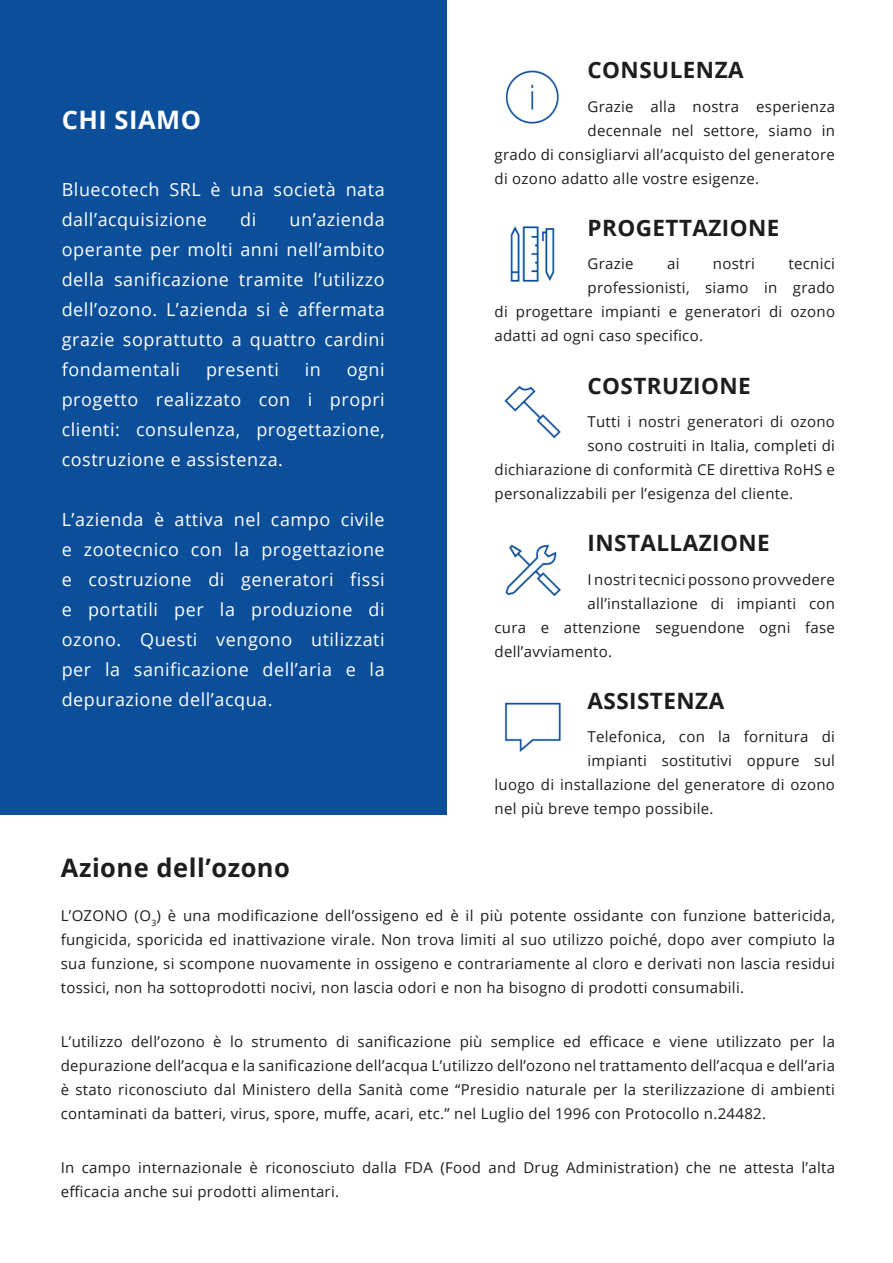
<style>
.page{position:relative;width:893px;height:1263px;background:#fff}
.page>*{position:absolute;margin:0;border:0;box-sizing:border-box;transform-origin:0 0}
.t1{font:700 25.5px "Open Sans";letter-spacing:.02em;color:#1d1d1b}
.t2{font:700 25.5px "Open Sans";letter-spacing:.02em;color:#fff}
.t3{font:700 22.5px "Open Sans";letter-spacing:.02em;color:#1d1d1b}
.Paragraph_Style_2{font:18px/30px "Open Sans";letter-spacing:.03em;color:#fff;text-align:justify}
.Paragraph_Style_2-2{font:15px/24px "Open Sans";letter-spacing:.02em;color:#1d1d1b;text-align:justify}
</style>
<div class="page">
<div style="left:0;top:0;width:446px;height:815px;background:#0b4e9a"></div>
<img style="left:505px;top:70px;width:54px;height:54px">
<img style="left:510px;top:226px;width:45px;height:56px">
<img style="left:504px;top:385px;width:57px;height:54px">
<img style="left:505px;top:544px;width:56px;height:53px">
<img style="left:505px;top:702px;width:56px;height:50px">
<p class="t2" style="left:62px;top:101px;width:141px">CHI SIAMO</p>
<p class="Paragraph_Style_2" style="left:62px;top:174px;width:324px">Bluecotech SRL è una società nata dall’acquisizione</p>
<p class="Paragraph_Style_2" style="left:62px;top:204px;width:324px;text-indent:228px">un’azienda operante per molti anni nell’ambito della sanificazione tramite l’utilizzo dell’ozono. L’azienda si è affermata grazie soprattutto a quattro cardini fondamentali</p>
<p class="Paragraph_Style_2" style="left:240px;top:204px;width:18px">di</p>
<p class="Paragraph_Style_2" style="left:62px;top:354px;width:324px;text-indent:285px">ogni progetto realizzato con i propri clienti: consulenza, progettazione, costruzione e assistenza.</p>
<p class="Paragraph_Style_2" style="left:206px;top:354px;width:74px">presenti</p>
<p class="Paragraph_Style_2" style="left:305px;top:354px;width:18px">in</p>
<p class="Paragraph_Style_2" style="left:62px;top:504px;width:324px">L’azienda è attiva nel campo civile e zootecnico con la progettazione e costruzione di generatori fissi e portatili per la produzione di ozono. Questi vengono utilizzati per la sanificazione dell’aria e la depurazione dell’acqua.</p>
<p class="t1" style="left:61px;top:850px;width:231px">Azione dell’ozono</p>
<p class="t3" style="left:587px;top:54px;width:158px">CONSULENZA</p>
<p class="Paragraph_Style_2-2" style="left:587px;top:94px;width:249px">Grazie alla nostra esperienza</p>
<p class="Paragraph_Style_2-2" style="left:587px;top:118px;width:249px">decennale nel settore, siamo in</p>
<p class="Paragraph_Style_2-2" style="left:494px;top:142px;width:342px">grado di consigliarvi all’acquisto del generatore</p>
<p class="Paragraph_Style_2-2" style="left:494px;top:166px;width:266px">di ozono adatto alle vostre esigenze.</p>
<p class="t3" style="left:587px;top:212px;width:194px">PROGETTAZIONE</p>
<p class="Paragraph_Style_2-2" style="left:587px;top:251px;width:48px">Grazie</p>
<p class="Paragraph_Style_2-2" style="left:667px;top:251px;width:14px">ai</p>
<p class="Paragraph_Style_2-2" style="left:713px;top:251px;width:44px">nostri</p>
<p class="Paragraph_Style_2-2" style="left:788px;top:251px;width:48px">tecnici</p>
<p class="Paragraph_Style_2-2" style="left:587px;top:275px;width:249px">professionisti, siamo in grado</p>
<p class="Paragraph_Style_2-2" style="left:494px;top:299px;width:342px">di progettare impianti e generatori di ozono</p>
<p class="Paragraph_Style_2-2" style="left:494px;top:323px;width:210px">adatti ad ogni caso specifico.</p>
<p class="t3" style="left:587px;top:369px;width:165px">COSTRUZIONE</p>
<p class="Paragraph_Style_2-2" style="left:587px;top:409px;width:249px">Tutti i nostri generatori di ozono</p>
<p class="Paragraph_Style_2-2" style="left:587px;top:433px;width:249px">sono costruiti in Italia, completi di</p>
<p class="Paragraph_Style_2-2" style="left:494px;top:457px;width:342px">dichiarazione di conformità CE direttiva RoHS e</p>
<p class="Paragraph_Style_2-2" style="left:494px;top:481px;width:300px">personalizzabili per l’esigenza del cliente.</p>
<p class="t3" style="left:587px;top:527px;width:184px">INSTALLAZIONE</p>
<p class="Paragraph_Style_2-2" style="left:587px;top:567px;width:249px">I nostri tecnici possono provvedere</p>
<p class="Paragraph_Style_2-2" style="left:587px;top:591px;width:249px">all’installazione di impianti con</p>
<p class="Paragraph_Style_2-2" style="left:494px;top:615px;width:342px">cura e attenzione seguendone ogni fase</p>
<p class="Paragraph_Style_2-2" style="left:494px;top:639px;width:119px">dell’avviamento.</p>
<p class="t3" style="left:587px;top:685px;width:138px">ASSISTENZA</p>
<p class="Paragraph_Style_2-2" style="left:587px;top:724px;width:249px">Telefonica, con la fornitura di</p>
<p class="Paragraph_Style_2-2" style="left:587px;top:748px;width:249px">impianti sostitutivi oppure sul</p>
<p class="Paragraph_Style_2-2" style="left:494px;top:772px;width:342px">luogo di installazione del generatore di ozono</p>
<p class="Paragraph_Style_2-2" style="left:494px;top:796px;width:221px">nel più breve tempo possibile.</p>
<p class="Paragraph_Style_2-2" style="left:61px;top:903px;width:776px">L’OZONO (O<sub>3</sub>) è una modificazione dell’ossigeno ed è il più potente ossidante con funzione battericida, fungicida, sporicida ed inattivazione virale. Non trova limiti al suo utilizzo poiché, dopo aver compiuto la sua funzione, si scompone nuovamente in ossigeno e contrariamente al cloro e derivati non lascia residui tossici, non ha sottoprodotti nocivi, non lascia odori e non ha bisogno di prodotti consumabili.</p>
<p class="Paragraph_Style_2-2" style="left:61px;top:1029px;width:776px">L’utilizzo dell’ozono è lo strumento di sanificazione più semplice ed efficace e viene utilizzato per la depurazione dell’acqua e la sanificazione dell’acqua L’utilizzo dell’ozono nel trattamento dell’acqua e dell’aria è stato riconosciuto dal Ministero della Sanità come “Presidio naturale per la sterilizzazione di ambienti contaminati da batteri, virus, spore, muffe, acari, etc.” nel Luglio del 1996 con Protocollo n.24482.</p>
<p class="Paragraph_Style_2-2" style="left:61px;top:1155px;width:776px">In campo internazionale è riconosciuto dalla FDA (Food and Drug Administration) che ne attesta l’alta efficacia anche sui prodotti alimentari.</p>
</div>
